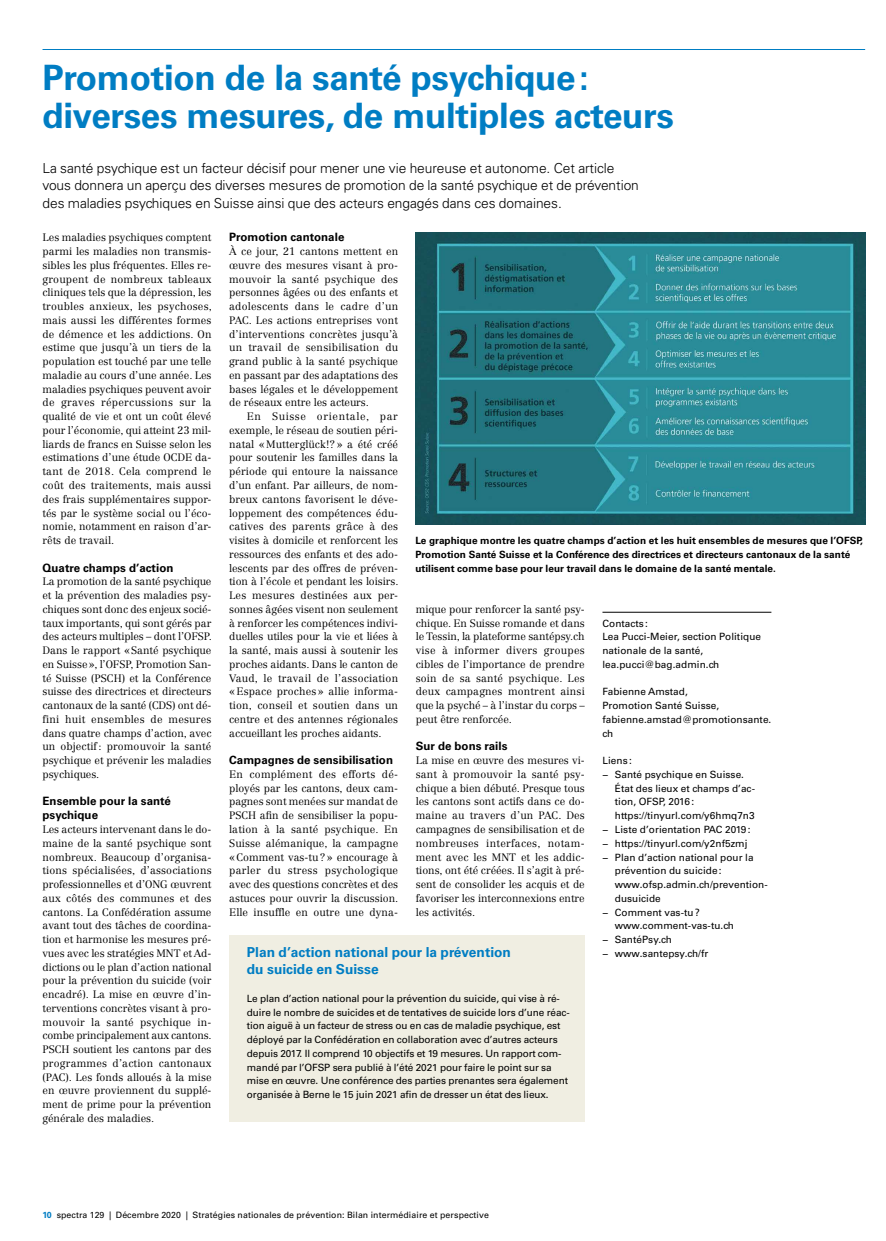
<style>
.page{position:relative;width:886px;height:1241px;background:#fff}
.page>*{position:absolute;margin:0;border:0;box-sizing:border-box;transform-origin:0 0}
.t1{font:700 35px/37.5px "Univers LT Std";letter-spacing:-.01em;color:#007dc3}
.t2{font:300 13.75px/17.5px "Univers LT Std";letter-spacing:-.005em;color:#000}
.t3{font:700 13.75px/17.5px "Univers LT Std";color:#007dc3}
.t4{font:700 11.5px/13.8px "Univers LT Std";letter-spacing:.005em;color:#000}
.t5{font:300 10.62px/13.8px "Centennial LT Std";letter-spacing:-.005em;color:#000;text-align:justify}
.t6{font:10px/13.8px "Univers LT Std";letter-spacing:-.01em;color:#000}
.t7{font:700 10px/13.8px "Univers LT Std";letter-spacing:.005em;color:#000}
.t8{font:8.75px "Univers LT Std";letter-spacing:.01em;color:#000}
.s1{font-weight:700;color:#007dc3}
</style>
<div class="page">
<hr style="left:43px;top:49px;width:822px;height:1px;background:#007dc3">
<hr style="left:602px;top:612px;width:169px;height:1px;background:#000">
<div style="left:229px;top:935px;width:356px;height:186px;background:#f0eee2"></div>
<img style="left:415px;top:233px;width:450px;height:291px">
<h1 class="t1" style="left:43px;top:59px;width:633px">Promotion de la santé psychique: diverses mesures, de multiples acteurs</h1>
<p class="t2" style="left:43px;top:159px;width:598px">La santé psychique est un facteur décisif pour mener une vie heureuse et autonome. Cet article vous donnera un aperçu des diverses mesures de promotion de la santé psychique et de prévention des maladies psychiques en Suisse ainsi que des acteurs engagés dans ces domaines.</p>
<p class="t5" style="left:43px;top:231px;width:171px">Les maladies psychiques comptent parmi les maladies non transmis&shy;sibles les plus fréquentes. Elles re&shy;groupent de nombreux tableaux cliniques tels que la dépression, les troubles anxieux, les psychoses, mais aussi les différentes formes de démence et les addictions. On estime que jusqu’à un tiers de la population est touché par une telle maladie au cours d’une année. Les maladies psychiques peuvent avoir de graves répercussions sur la qualité de vie et ont un coût élevé pour l’économie, qui atteint 23 mil&shy;liards de francs en Suisse selon les estimations d’une étude OCDE da&shy;tant de 2018. Cela comprend le coût des traitements, mais aussi des frais supplémentaires suppor&shy;tés par le système social ou l’éco&shy;nomie, notamment en raison d’ar&shy;rêts de travail.</p>
<p class="t4" style="left:43px;top:560px;width:132px">Quatre champs d’action</p>
<p class="t5" style="left:43px;top:574px;width:171px">La promotion de la santé psychique et la prévention des maladies psy&shy;chiques sont donc des enjeux socié&shy;taux importants, qui sont gérés par des acteurs multiples – dont l’OFSP.<br>Dans le rapport «Santé psychique en Suisse», l’OFSP, Promotion San&shy;té Suisse (PSCH) et la Conférence suisse des directrices et directeurs cantonaux de la santé (CDS) ont dé&shy;fini huit ensembles de mesures dans quatre champs d’action, avec un objectif: promouvoir la santé psychique et prévenir les maladies psychiques.</p>
<p class="t4" style="left:43px;top:794px;width:130px">Ensemble pour la santé psychique</p>
<p class="t5" style="left:43px;top:822px;width:171px">Les acteurs intervenant dans le do&shy;maine de la santé psychique sont nombreux. Beaucoup d’organisa&shy;tions spécialisées, d’associations professionnelles et d’ONG œuvrent aux côtés des communes et des cantons. La Confédération assume avant tout des tâches de coordina&shy;tion et harmonise les mesures pré&shy;vues avec les stratégies MNT et Ad&shy;dictions ou le plan d’action national pour la prévention du suicide (voir encadré). La mise en œuvre d’in&shy;terventions concrètes visant à pro&shy;mouvoir la santé psychique in&shy;combe principalement aux cantons.<br>PSCH soutient les cantons par des programmes d’action cantonaux (PAC). Les fonds alloués à la mise en œuvre proviennent du supplé&shy;ment de prime pour la prévention générale des maladies.</p>
<p class="t4" style="left:229px;top:230px;width:117px">Promotion cantonale</p>
<p class="t5" style="left:229px;top:244px;width:171px">À ce jour, 21 cantons mettent en œuvre des mesures visant à pro&shy;mouvoir la santé psychique des personnes âgées ou des enfants et adolescents dans le cadre d’un PAC. Les actions entreprises vont d’interventions concrètes jusqu’à un travail de sensibilisation du grand public à la santé psychique en passant par des adaptations des bases légales et le développement de réseaux entre les acteurs.</p>
<p class="t5" style="left:229px;top:409px;width:171px;text-indent:18px">En Suisse orientale, par exemple, le réseau de soutien péri&shy;natal «Mutterglück!? » a été créé pour soutenir les familles dans la période qui entoure la naissance d’un enfant. Par ailleurs, de nom&shy;breux cantons favorisent le déve&shy;loppement des compétences édu&shy;catives des parents grâce à des visites à domicile et renforcent les ressources des enfants et des ado&shy;lescents par des offres de préven&shy;tion à l’école et pendant les loisirs.<br>Les mesures destinées aux per&shy;sonnes âgées visent non seulement à renforcer les compétences indivi&shy;duelles utiles pour la vie et liées à la santé, mais aussi à soutenir les proches aidants. Dans le canton de Vaud, le travail de l’association «Espace proches » allie informa&shy;tion, conseil et soutien dans un centre et des antennes régionales accueillant les proches aidants.</p>
<p class="t4" style="left:229px;top:753px;width:165px">Campagnes de sensibilisation</p>
<p class="t5" style="left:229px;top:767px;width:171px">En complément des efforts dé&shy;ployés par les cantons, deux cam&shy;pagnes sont menées sur mandat de PSCH afin de sensibiliser la popu&shy;lation à la santé psychique. En Suisse alémanique, la campagne «Comment vas-tu?» encourage à parler du stress psychologique avec des questions concrètes et des astuces pour ouvrir la discussion.<br>Elle insuffle en outre une dyna-</p>
<p class="t7" style="left:415px;top:533px;width:449px">Le graphique montre les quatre champs d’action et les huit ensembles de mesures que l’OFSP,<br>Promotion Santé Suisse et la Conférence des directrices et directeurs cantonaux de la santé utilisent comme base pour leur travail dans le domaine de la santé mentale.</p>
<p class="t5" style="left:416px;top:602px;width:170px">mique pour renforcer la santé psy&shy;chique. En Suisse romande et dans le Tessin, la plateforme santépsy.ch vise à informer divers groupes cibles de l’importance de prendre soin de sa santé psychique. Les deux campagnes montrent ainsi que la psyché – à l’instar du corps – peut être renforcée.</p>
<p class="t4" style="left:416px;top:739px;width:93px">Sur de bons rails</p>
<p class="t5" style="left:416px;top:753px;width:170px">La mise en œuvre des mesures vi&shy;sant à promouvoir la santé psy&shy;chique a bien débuté. Presque tous les cantons sont actifs dans ce do&shy;maine au travers d’un PAC. Des campagnes de sensibilisation et de nombreuses interfaces, notam&shy;ment avec les MNT et les addic&shy;tions, ont été créées. Il s’agit à pré&shy;sent de consolider les acquis et de favoriser les interconnexions entre les activités.</p>
<p class="t6" style="left:602px;top:616px;width:160px">Contacts :<br>Lea Pucci-Meier, section Politique nationale de la santé, lea.pucci@bag.admin.ch</p>
<p class="t6" style="left:602px;top:685px;width:170px">Fabienne Amstad,<br>Promotion Santé Suisse, fabienne.amstad@promotionsante. ch</p>
<p class="t6" style="left:602px;top:753px;width:31px">Liens :</p>
<p class="t6" style="left:602px;top:767px;width:143px">− Santé psychique en Suisse.</p>
<p class="t6" style="left:615px;top:781px;width:142px">État des lieux et champs d’ac-</p>
<p class="t6" style="left:615px;top:795px;width:81px">tion, OFSP, 2016:</p>
<p class="t6" style="left:615px;top:808px;width:141px">https://tinyurl.com/y6hmq7n3</p>
<p class="t6" style="left:602px;top:822px;width:150px">− Liste d’orientation PAC 2019:</p>
<p class="t6" style="left:602px;top:836px;width:146px">− https://tinyurl.com/y2nf5zmj</p>
<p class="t6" style="left:602px;top:850px;width:153px">− Plan d’action national pour la</p>
<p class="t6" style="left:615px;top:863px;width:108px">prévention du suicide:</p>
<p class="t6" style="left:615px;top:877px;width:154px">www.ofsp.admin.ch/prevention-</p>
<p class="t6" style="left:615px;top:891px;width:47px">dusuicide</p>
<p class="t6" style="left:602px;top:905px;width:99px">− Comment vas-tu?</p>
<p class="t6" style="left:615px;top:918px;width:121px">www.comment-vas-tu.ch</p>
<p class="t6" style="left:602px;top:932px;width:71px">− SantéPsy.ch</p>
<p class="t6" style="left:602px;top:946px;width:107px">− www.santepsy.ch/fr</p>
<p class="t3" style="left:247px;top:943px;width:266px">Plan d’action national pour la prévention du suicide en Suisse</p>
<p class="t6" style="left:247px;top:991px;width:324px">Le plan d’action national pour la prévention du suicide, qui vise à ré&shy;duire le nombre de suicides et de tentatives de suicide lors d’une réac&shy;tion aiguë à un facteur de stress ou en cas de maladie psychique, est déployé par la Confédération en collaboration avec d’autres acteurs depuis 2017. Il comprend 10 objectifs et 19 mesures. Un rapport com&shy;mandé par l’OFSP sera publié à l’été 2021 pour faire le point sur sa mise en œuvre. Une conférence des parties prenantes sera également organisée à Berne le 15 juin 2021 afin de dresser un état des lieux.</p>
<p class="t8" style="left:43px;top:1209px;width:448px"><span class="s1">10</span> spectra 129 | Décembre 2020 | Stratégies nationales de prévention: Bilan intermédiaire et perspective</p>
</div>
